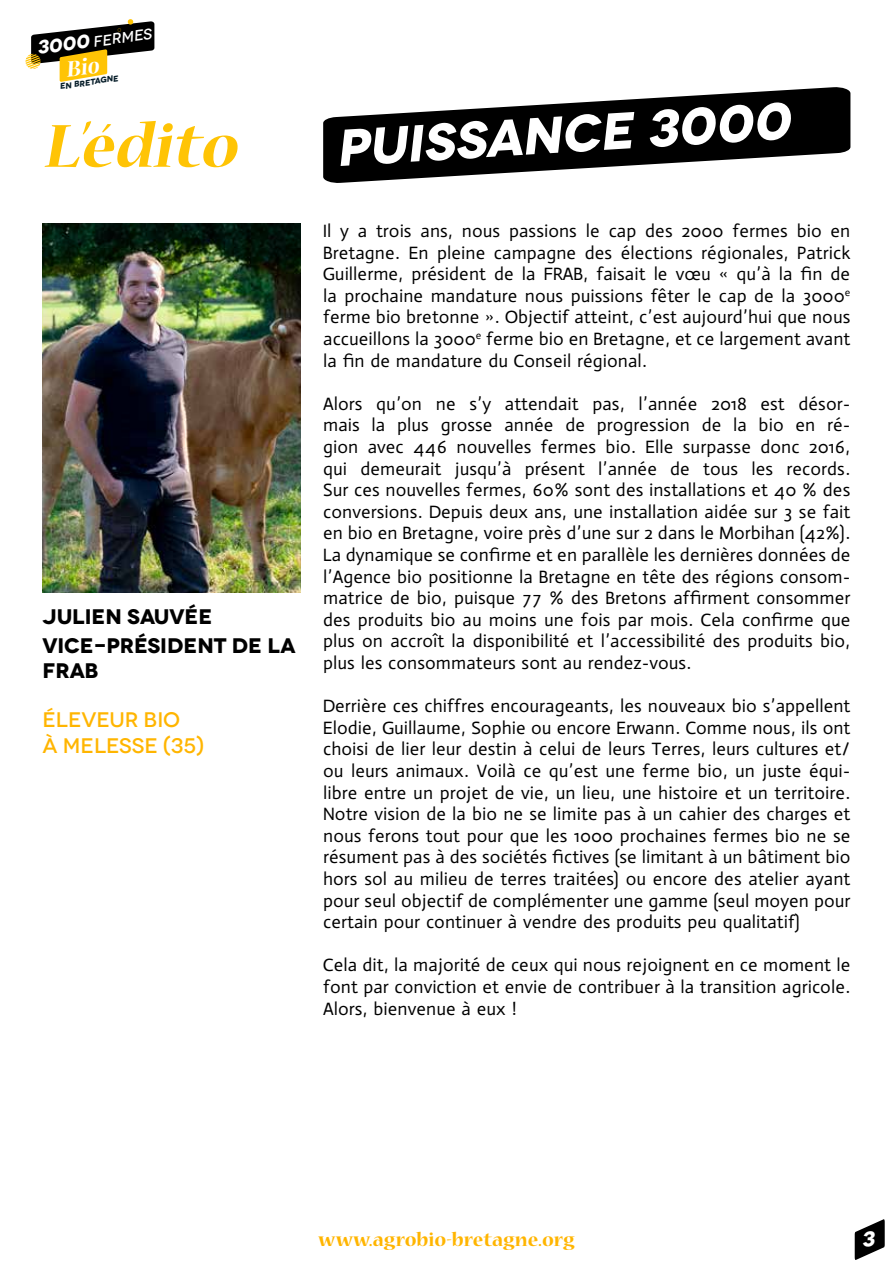
<style>
.page{position:relative;width:893px;height:1263px;background:#fff}
.page>*{position:absolute;margin:0;border:0;box-sizing:border-box;transform-origin:0 0}
.t1{font:italic 700 67.5px "Nueva Std";color:#ffc405}
.t2{font:italic 700 51.45px "Novecentowide";color:#fff}
.t3{font:700 21px/29.2px "Novecentowide";color:#000}
.t4{font:700 21px "Nueva Std";color:#ffb500}
.t5{font:500 21px/25.2px "Novecentowide";color:#ffb500}
.t6{font:italic 700 18.75px "Novecentowide";color:#fff}
.t7{font:18px/21.6px "actor";color:#000;text-align:justify}
.t8{font:italic 500 15px "Novecentowide";color:#fff}
.t9{font:italic 700 8.25px "Novecentowide";color:#081f2b}
</style>
<div class="page">
<img style="left:43px;top:224px;width:258px;height:368px">
<svg style="left:323px;top:87px;width:527px;height:96px;fill:#000"></svg>
<svg style="left:855px;top:1219px;width:30px;height:41px"></svg>
<svg style="left:26px;top:19px;width:128px;height:63px"></svg>
<p class="t6" style="left:35px;top:36px;width:54px;rotate:-8deg">3000</p>
<p class="t8" style="left:92px;top:32px;width:61px;rotate:-7deg">fermes</p>
<p class="t9" style="left:59px;top:82px;width:61px;rotate:-9deg">en Bretagne</p>
<h1 class="t1" style="left:43px;top:115px;width:208px">L’édito</h1>
<p class="t3" style="left:43px;top:602px;width:254px">JULIEN SAUVÉE<br>VICE-PRÉSIDENT DE LA</p>
<p class="t3" style="left:43px;top:656px;width:57px">FRAB</p>
<p class="t5" style="left:43px;top:708px;width:163px">ÉLEVEUR BIO<br>À MELESSE (35)</p>
<h2 class="t2" style="left:334px;top:114px;width:456px;rotate:-3deg">Puissance 3000</h2>
<p class="t7" style="left:323px;top:220px;width:529px">Il y a trois ans, nous passions le cap des 2000 fermes bio en Bretagne. En pleine campagne des élections régionales, Patrick Guillerme, président de la FRAB, faisait le vœu « qu’à la fin de la prochaine mandature nous puissions fêter le cap de la 3000<sup>e </sup>ferme bio bretonne ». Objectif atteint, c’est aujourd’hui que nous accueillons la 3000<sup>e</sup> ferme bio en Bretagne, et ce largement avant la fin de mandature du Conseil régional.</p>
<p class="t7" style="left:323px;top:393px;width:529px">Alors qu’on ne s’y attendait pas, l’année 2018 est désor&shy;mais la plus grosse année de progression de la bio en ré&shy;gion avec 446 nouvelles fermes bio. Elle surpasse donc 2016, qui demeurait jusqu’à présent l’année de tous les records.<br>Sur ces nouvelles fermes, 60% sont des installations et 40 % des conversions. Depuis deux ans, une installation aidée sur 3 se fait en bio en Bretagne, voire près d’une sur 2 dans le Morbihan (42%).<br>La dynamique se confirme et en parallèle les dernières données de l’Agence bio positionne la Bretagne en tête des régions consom&shy;matrice de bio, puisque 77 % des Bretons affirment consommer des produits bio au moins une fois par mois. Cela confirme que plus on accroît la disponibilité et l’accessibilité des produits bio, plus les consommateurs sont au rendez-vous.</p>
<p class="t7" style="left:323px;top:695px;width:529px">Derrière ces chiffres encourageants, les nouveaux bio s’appellent Elodie, Guillaume, Sophie ou encore Erwann. Comme nous, ils ont choisi de lier leur destin à celui de leurs Terres, leurs cultures et/ ou leurs animaux. Voilà ce qu’est une ferme bio, un juste équi&shy;libre entre un projet de vie, un lieu, une histoire et un territoire.<br>Notre vision de la bio ne se limite pas à un cahier des charges et nous ferons tout pour que les 1000 prochaines fermes bio ne se résument pas à des sociétés fictives (se limitant à un bâtiment bio hors sol au milieu de terres traitées) ou encore des atelier ayant pour seul objectif de complémenter une gamme (seul moyen pour certain pour continuer à vendre des produits peu qualitatif)</p>
<p class="t7" style="left:323px;top:954px;width:529px">Cela dit, la majorité de ceux qui nous rejoignent en ce moment le font par conviction et envie de contribuer à la transition agricole.<br>Alors, bienvenue à eux !</p>
<p class="t4" style="left:318px;top:1230px;width:258px">www.agrobio-bretagne.org</p>
</div>
